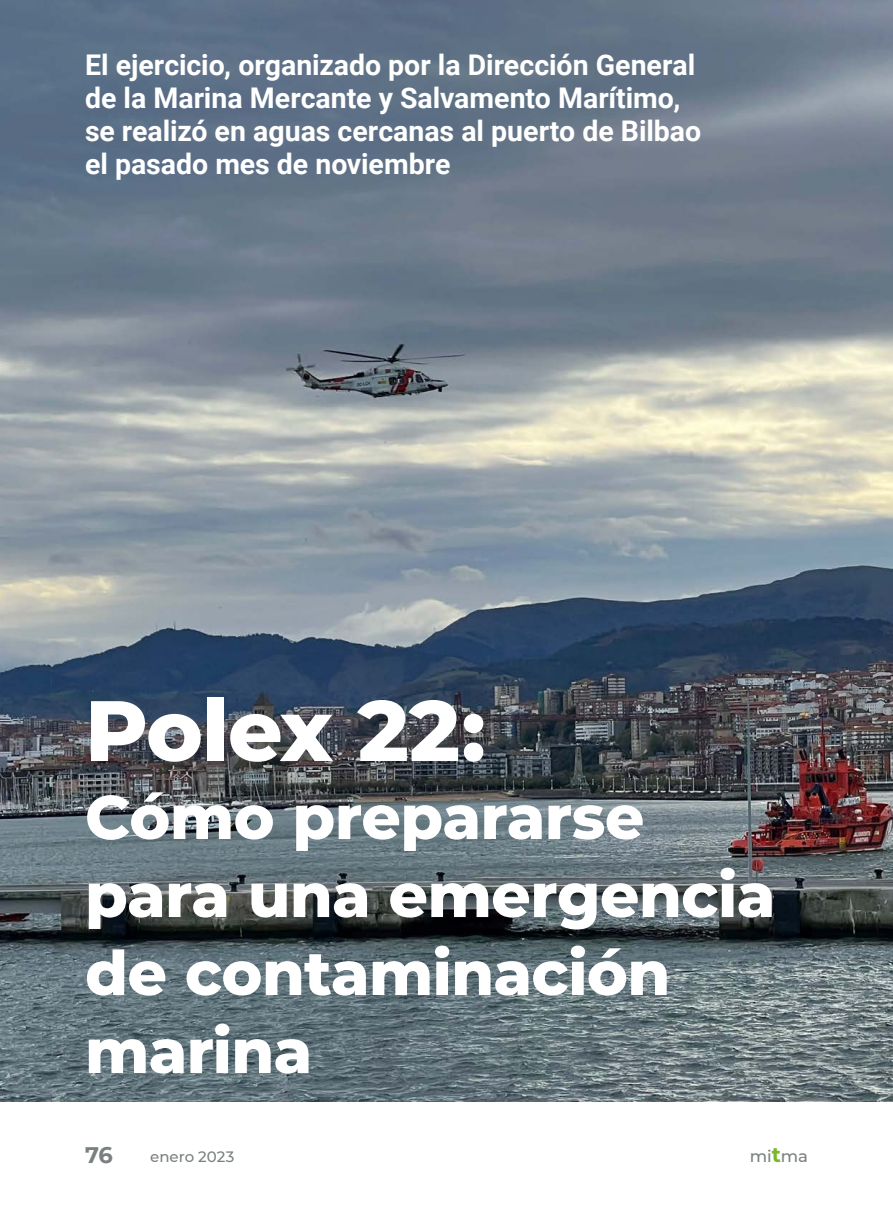
<style>
.page{position:relative;width:893px;height:1212px;background:#fff}
.page>*{position:absolute;margin:0;border:0;box-sizing:border-box;transform-origin:0 0}
.t1{font:800 85.5px "Montserrat";letter-spacing:-.01em;color:#fff}
.t2{font:800 61.5px/78px "Montserrat";letter-spacing:-.01em;color:#fff}
.t3{font:700 28.5px/33px "Roboto";color:#fff}
.t4{font:700 22.5px "Montserrat";color:#7a8081}
.t5{font:500 16.5px "Montserrat";color:#7a8081}
.t6{font:500 15px "Montserrat";color:#7a8081}
.s1{font-weight:700;font-size:21px;color:#76b828}
</style>
<div class="page">
<img style="left:0;top:0;width:893px;height:1101px">
<p class="t3" style="left:85px;top:47px;width:618px">El ejercicio, organizado por la Dirección General de la Marina Mercante y Salvamento Marítimo, se realizó en aguas cercanas al puerto de Bilbao el pasado mes de noviembre</p>
<h1 class="t1" style="left:85px;top:668px;width:402px">Polex 22:</h1>
<h2 class="t2" style="left:85px;top:775px;width:692px">Cómo prepararse para una emergencia de contaminación marina</h2>
<p class="t4" style="left:85px;top:1139px;width:29px">76</p>
<p class="t6" style="left:150px;top:1146px;width:86px">enero 2023</p>
<p class="t5" style="left:750px;top:1144px;width:59px">mi<span class="s1">t</span>ma</p>
</div>
